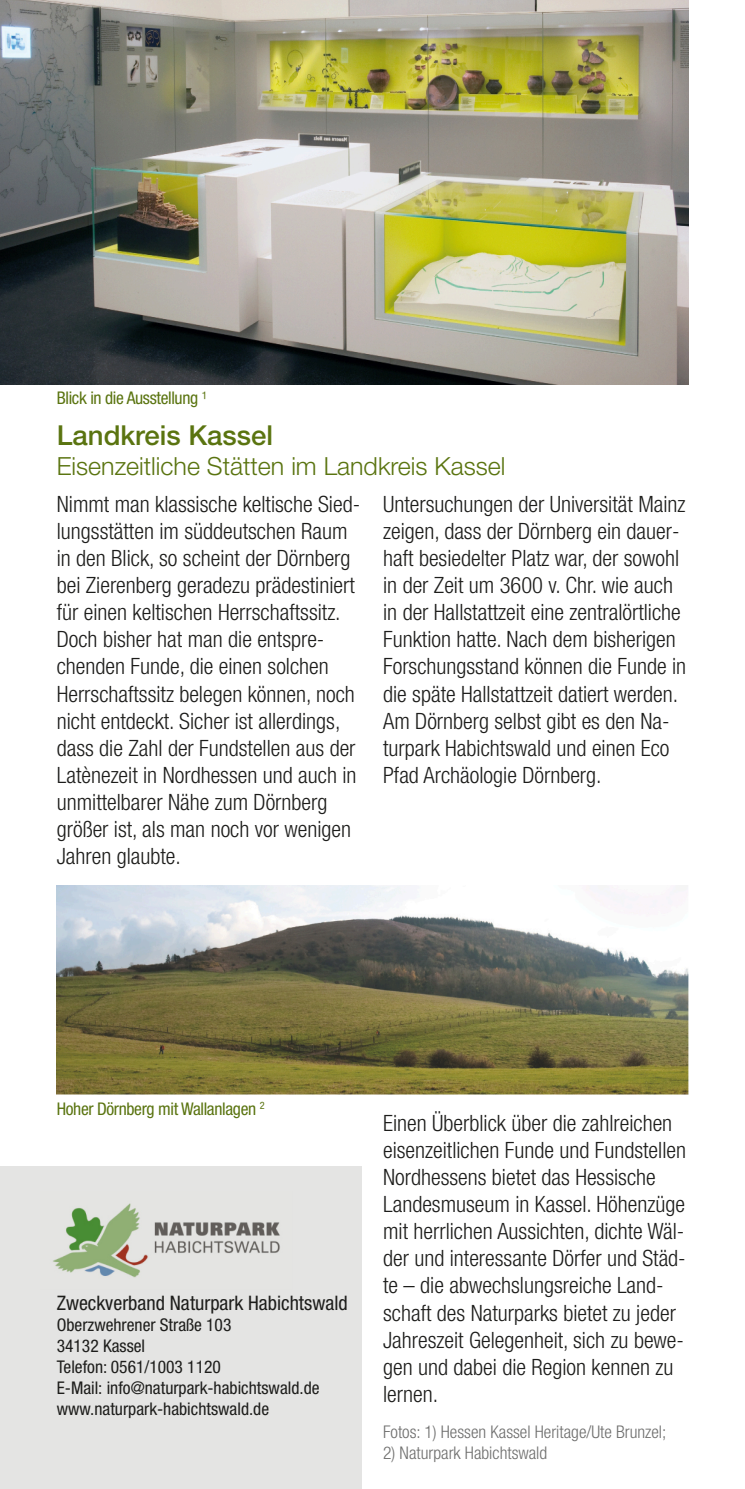
<style>
.page{position:relative;width:745px;height:1489px;background:#fff}
.page>*{position:absolute;margin:0;border:0;box-sizing:border-box;transform-origin:0 0}
.t1{font:500 27.5px "Helvetica Neue LT Pro";color:#5a7410}
.t2{font:300 25px "Helvetica Neue LT Pro";color:#5a7410}
.t3{font:300 condensed 22.5px "Helvetica Neue LT Pro";color:#1d1d1b}
.t4{font:condensed 20px "Helvetica Neue LT Pro";color:#1d1d1b}
.t5{font:condensed 17.5px "Helvetica Neue LT Pro";color:#1d1d1b}
.t6{font:300 condensed 17.5px "Helvetica Neue LT Pro";color:#6f6f6e}
.t7{font:condensed 17.5px "Helvetica Neue LT Pro";letter-spacing:-.02em;color:#5a7410}
.t8{font:condensed 10.25px "Helvetica Neue LT Pro";color:#5a7410}
.s1{font-weight:300}
</style>
<div class="page">
<img style="left:57px;top:885px;width:630px;height:209px">
<div style="left:0;top:1166px;width:361px;height:322px;background:#e4e4e3"></div>
<img style="left:53px;top:1203px;width:227px;height:75px">
<img style="left:0;top:0;width:687px;height:384px">
<p class="t7" style="left:57px;top:392px;width:152px">Blick in die Ausstellung <span class="s1">¹</span></p>
<p class="t1" style="left:57px;top:425px;width:218px">Landkreis Kassel</p>
<p class="t2" style="left:57px;top:457px;width:450px">Eisenzeitliche Stätten im Landkreis Kassel</p>
<p class="t3" style="left:57px;top:496px;width:305px">Nimmt man klassische keltische Sied-</p>
<p class="t3" style="left:57px;top:523px;width:292px">lungsstätten im süddeutschen Raum</p>
<p class="t3" style="left:57px;top:550px;width:295px">in den Blick, so scheint der Dörnberg</p>
<p class="t3" style="left:57px;top:577px;width:299px">bei Zierenberg geradezu prädestiniert</p>
<p class="t3" style="left:57px;top:604px;width:285px">für einen keltischen Herrschaftssitz.</p>
<p class="t3" style="left:57px;top:631px;width:269px">Doch bisher hat man die entspre-</p>
<p class="t3" style="left:57px;top:658px;width:273px">chenden Funde, die einen solchen</p>
<p class="t3" style="left:57px;top:685px;width:299px">Herrschaftssitz belegen können, noch</p>
<p class="t3" style="left:57px;top:712px;width:285px">nicht entdeckt. Sicher ist allerdings,</p>
<p class="t3" style="left:57px;top:739px;width:300px">dass die Zahl der Fundstellen aus der</p>
<p class="t3" style="left:57px;top:766px;width:301px">Latènezeit in Nordhessen und auch in</p>
<p class="t3" style="left:57px;top:793px;width:272px">unmittelbarer Nähe zum Dörnberg</p>
<p class="t3" style="left:57px;top:820px;width:296px">größer ist, als man noch vor wenigen</p>
<p class="t3" style="left:57px;top:847px;width:126px">Jahren glaubte.</p>
<p class="t3" style="left:383px;top:496px;width:303px">Untersuchungen der Universität Mainz</p>
<p class="t3" style="left:383px;top:523px;width:298px">zeigen, dass der Dörnberg ein dauer-</p>
<p class="t3" style="left:383px;top:550px;width:297px">haft besiedelter Platz war, der sowohl</p>
<p class="t3" style="left:383px;top:577px;width:291px">in der Zeit um 3600 v. Chr. wie auch</p>
<p class="t3" style="left:383px;top:604px;width:299px">in der Hallstattzeit eine zentralörtliche</p>
<p class="t3" style="left:383px;top:631px;width:294px">Funktion hatte. Nach dem bisherigen</p>
<p class="t3" style="left:383px;top:658px;width:304px">Forschungsstand können die Funde in</p>
<p class="t3" style="left:383px;top:685px;width:296px">die späte Hallstattzeit datiert werden.</p>
<p class="t3" style="left:383px;top:712px;width:288px">Am Dörnberg selbst gibt es den Na-</p>
<p class="t3" style="left:383px;top:739px;width:288px">turpark Habichtswald und einen Eco</p>
<p class="t3" style="left:383px;top:766px;width:220px">Pfad Archäologie Dörnberg.</p>
<p class="t7" style="left:57px;top:1102px;width:201px">Hoher Dörnberg mit Wallanlagen</p>
<p class="t8" style="left:259px;top:1101px;width:6px">2</p>
<p class="t4" style="left:57px;top:1295px;width:292px">Zweckverband Naturpark Habichtswald</p>
<p class="t5" style="left:57px;top:1318px;width:176px">Oberzwehrener Straße 103</p>
<p class="t5" style="left:57px;top:1339px;width:90px">34132 Kassel</p>
<p class="t5" style="left:57px;top:1360px;width:165px">Telefon: 0561/1003 1120</p>
<p class="t5" style="left:57px;top:1381px;width:264px">E-Mail: info@naturpark-habichtswald.de</p>
<p class="t5" style="left:57px;top:1402px;width:214px">www.naturpark-habichtswald.de</p>
<p class="t3" style="left:383px;top:1115px;width:290px">Einen Überblick über die zahlreichen</p>
<p class="t3" style="left:383px;top:1142px;width:304px">eisenzeitlichen Funde und Fundstellen</p>
<p class="t3" style="left:383px;top:1169px;width:274px">Nordhessens bietet das Hessische</p>
<p class="t3" style="left:383px;top:1196px;width:303px">Landesmuseum in Kassel. Höhenzüge</p>
<p class="t3" style="left:383px;top:1223px;width:302px">mit herrlichen Aussichten, dichte Wäl-</p>
<p class="t3" style="left:383px;top:1250px;width:304px">der und interessante Dörfer und Städ-</p>
<p class="t3" style="left:383px;top:1277px;width:282px">te – die abwechslungsreiche Land-</p>
<p class="t3" style="left:383px;top:1304px;width:294px">schaft des Naturparks bietet zu jeder</p>
<p class="t3" style="left:383px;top:1331px;width:302px">Jahreszeit Gelegenheit, sich zu bewe-</p>
<p class="t3" style="left:383px;top:1358px;width:291px">gen und dabei die Region kennen zu</p>
<p class="t3" style="left:383px;top:1385px;width:56px">lernen.</p>
<p class="t6" style="left:383px;top:1425px;width:284px">Fotos: 1) Hessen Kassel Heritage/Ute Brunzel;</p>
<p class="t6" style="left:383px;top:1446px;width:165px">2) Naturpark Habichtswald</p>
</div>
